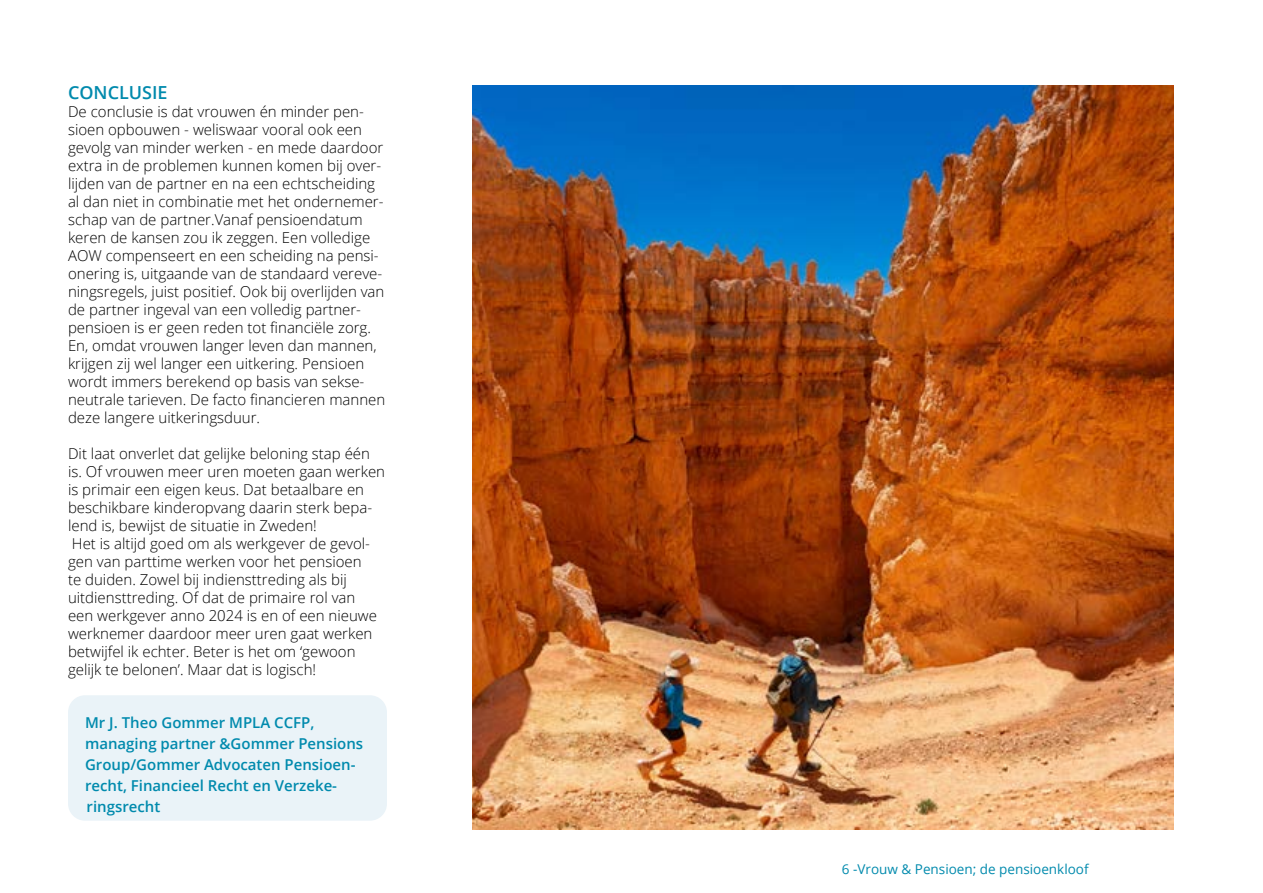
<style>
.page{position:relative;width:1263px;height:893px;background:#fff}
.page>*{position:absolute;margin:0;border:0;box-sizing:border-box;transform-origin:0 0}
.t1{font:600 18px "Open Sans";color:#008aad}
.t2{font:300 15px/18px "Open Sans";color:#000}
.t3{font:600 15px/21px "Open Sans";color:#008aad}
.t4{font:13.5px "Open Sans";color:#008aad}
</style>
<div class="page">
<div style="left:68px;top:695px;width:319px;height:126px;background:#eaf3f8;border-radius:17px"></div>
<img style="left:472px;top:85px;width:702px;height:744px">
<p class="t1" style="left:68px;top:80px;width:101px">CONCLUSIE</p>
<p class="t2" style="left:68px;top:102px;width:319px">De conclusie is dat vrouwen én minder pen&shy;sioen opbouwen - weliswaar vooral ook een gevolg van minder werken - en mede daardoor extra in de problemen kunnen komen bij over&shy;lijden van de partner en na een echtscheiding al dan niet in combinatie met het ondernemer&shy;schap van de partner.Vanaf pensioendatum keren de kansen zou ik zeggen. Een volledige AOW compenseert en een scheiding na pensi&shy;onering is, uitgaande van de standaard vereve&shy;ningsregels, juist positief. Ook bij overlijden van de partner ingeval van een volledig partner&shy;pensioen is er geen reden tot financiële zorg.<br>En, omdat vrouwen langer leven dan mannen, krijgen zij wel langer een uitkering. Pensioen wordt immers berekend op basis van sekse&shy;neutrale tarieven. De facto financieren mannen deze langere uitkeringsduur.</p>
<p class="t2" style="left:68px;top:444px;width:319px">Dit laat onverlet dat gelijke beloning stap één is. Of vrouwen meer uren moeten gaan werken is primair een eigen keus. Dat betaalbare en beschikbare kinderopvang daarin sterk bepa&shy;lend is, bewijst de situatie in Zweden!<br>Het is altijd goed om als werkgever de gevol&shy;gen van parttime werken voor het pensioen<br>te duiden. Zowel bij indiensttreding als bij uitdiensttreding. Of dat de primaire rol van<br>een werkgever anno 2024 is en of een nieuwe werknemer daardoor meer uren gaat werken betwijfel ik echter. Beter is het om ‘gewoon gelijk te belonen’. Maar dat is logisch!</p>
<p class="t3" style="left:85px;top:711px;width:280px">Mr J. Theo Gommer MPLA CCFP, managing partner &amp;Gommer Pensions<br>Group/Gommer Advocaten Pensioen&shy;recht, Financieel Recht en Verzeke&shy;ringsrecht</p>
<p class="t4" style="left:842px;top:859px;width:248px">6 -Vrouw &amp; Pensioen; de pensioenkloof</p>
</div>
